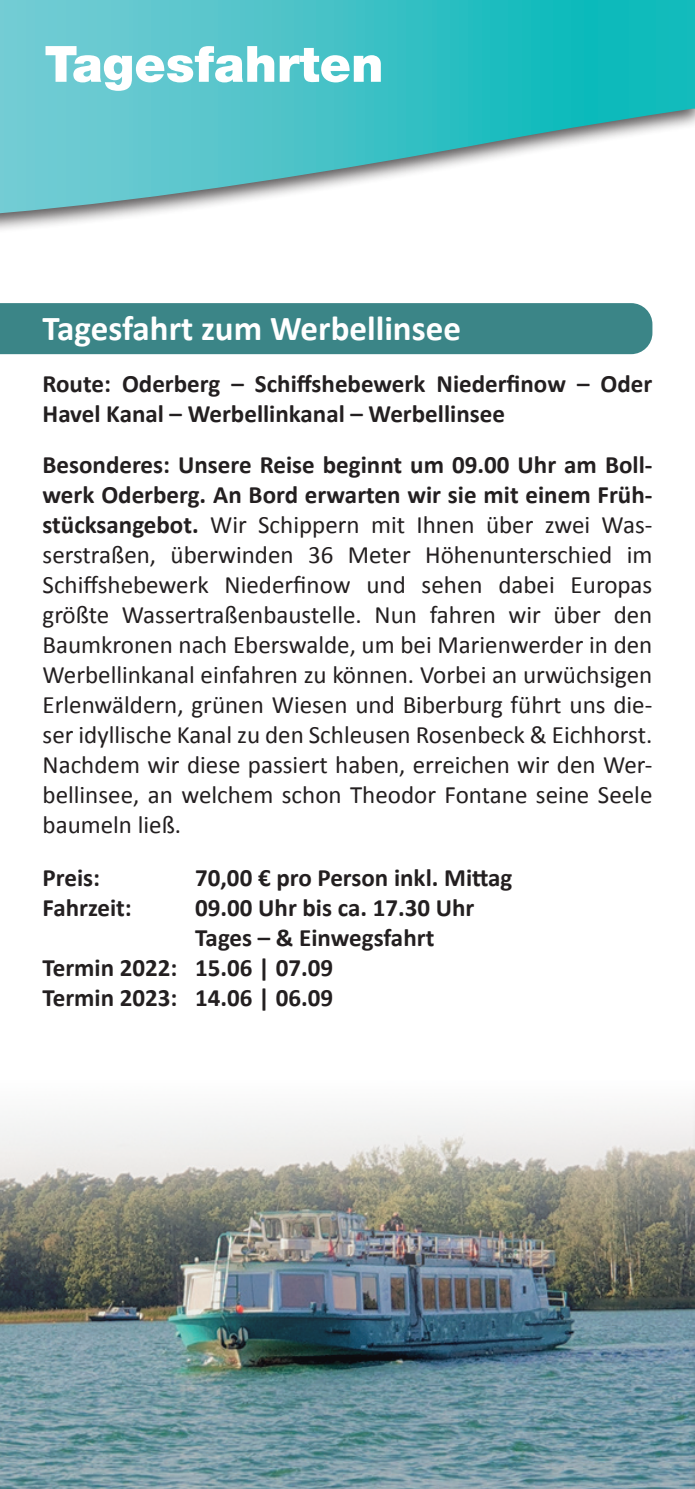
<style>
.page{position:relative;width:695px;height:1489px;background:#fff}
.page>*{position:absolute;margin:0;border:0;box-sizing:border-box;transform-origin:0 0}
.t1{font:900 50px "Helvetica Neue LT Std";color:#fff}
.t2{font:700 35px "Calibri";color:#fff}
.t3{font:25px/30px "Calibri";color:#231f20;text-align:justify}
.t4{font:700 25px/30px "Calibri";color:#231f20}
.s1{font-weight:700}
</style>
<div class="page">
<div style="left:0;top:303px;width:652px;height:51px;background:#3b8587"></div>
<div style="left:0;top:0;width:694px;height:235px;background:#231f20;opacity:.75"></div>
<svg style="left:0;top:0;width:693px;height:213px"></svg>
<hr style="left:693px;top:0;width:1px;height:235px;background:#231f20;opacity:.75">
<svg style="left:693px;top:0;width:1px;height:108px"></svg>
<img style="left:0;top:1111px;width:694px;height:377px">
<h1 class="t1" style="left:44px;top:34px;width:340px">Tagesfahrten</h1>
<h2 class="t2" style="left:43px;top:306px;width:420px">Tagesfahrt zum Werbellinsee</h2>
<p class="t4" style="left:43px;top:368px;width:611px">Route: Oderberg – Schiffshebewerk Niederfinow – Oder<br>Havel Kanal – Werbellinkanal – Werbellinsee</p>
<p class="t3" style="left:43px;top:449px;width:611px"><span class="s1">Besonderes: Unsere Reise beginnt um 09.00 Uhr am Boll&shy;werk Oderberg. An Bord erwarten wir sie mit einem Früh&shy;stücksangebot.</span> Wir Schippern mit Ihnen über zwei Was&shy;serstraßen, überwinden 36 Meter Höhenunterschied im Schiffshebewerk Niederfinow und sehen dabei Europas größte Wassertraßenbaustelle. Nun fahren wir über den Baumkronen nach Eberswalde, um bei Marienwerder in den Werbellinkanal einfahren zu können. Vorbei an urwüchsigen Erlenwäldern, grünen Wiesen und Biberburg führt uns die&shy;ser idyllische Kanal zu den Schleusen Rosenbeck &amp; Eichhorst.<br>Nachdem wir diese passiert haben, erreichen wir den Wer&shy;bellinsee, an welchem schon Theodor Fontane seine Seele baumeln ließ.</p>
<p class="t4" style="left:43px;top:862px;width:59px">Preis:</p>
<p class="t4" style="left:195px;top:862px;width:319px">70,00 € pro Person inkl. Mittag</p>
<p class="t4" style="left:43px;top:892px;width:91px">Fahrzeit:</p>
<p class="t4" style="left:195px;top:892px;width:281px">09.00 Uhr bis ca. 17.30 Uhr</p>
<p class="t4" style="left:195px;top:922px;width:241px">Tages – &amp; Einwegsfahrt</p>
<p class="t4" style="left:43px;top:952px;width:292px">Termin 2022: 15.06 | 07.09</p>
<p class="t4" style="left:43px;top:982px;width:292px">Termin 2023: 14.06 | 06.09</p>
</div>
